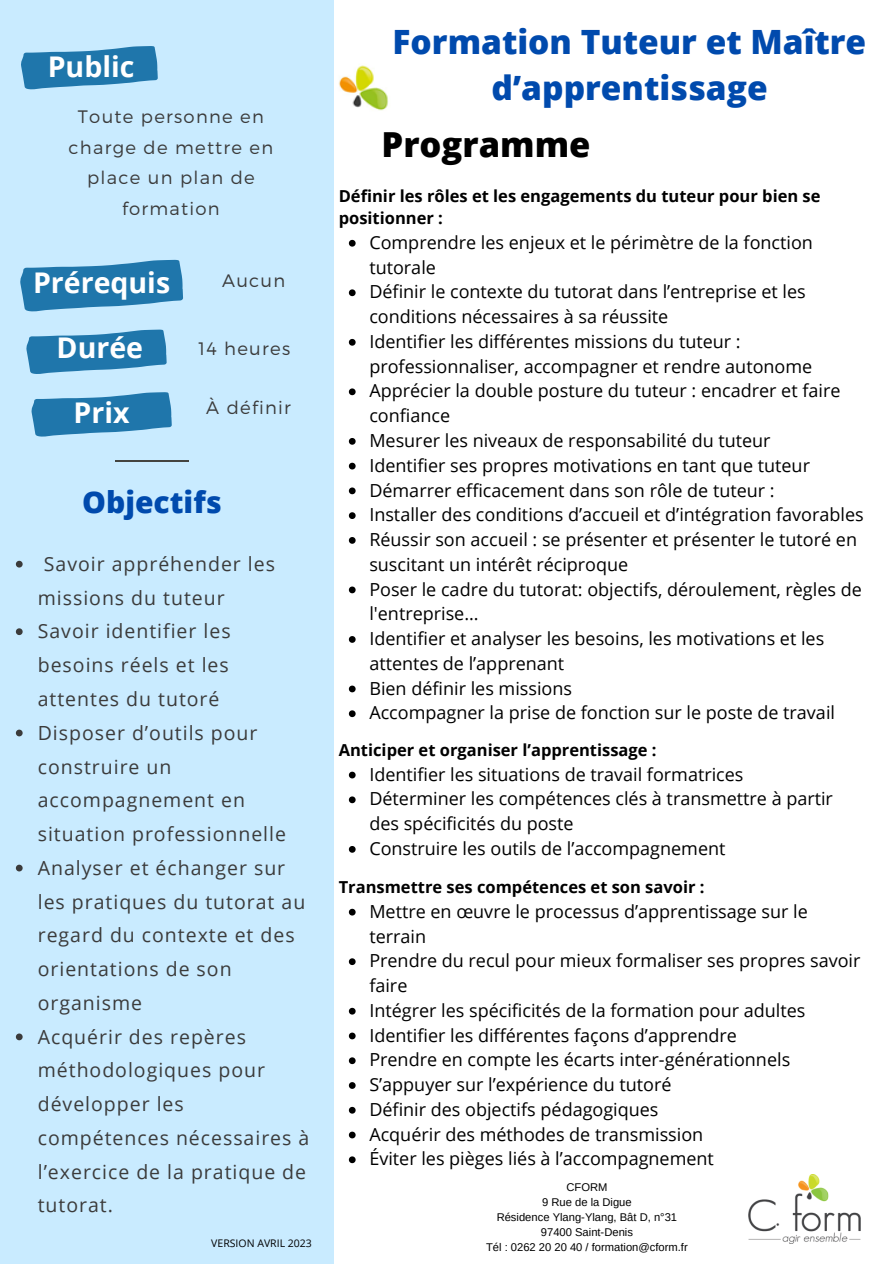
<style>
.page{position:relative;width:893px;height:1264px;background:#fff}
.page>*{position:absolute;margin:0;border:0;box-sizing:border-box;transform-origin:0 0}
.t1{font:800 34.5px "Open Sans";color:#000}
.t2{font:800 33.45px/46.2px "Open Sans";color:#004aad;text-align:center}
.t3{font:800 30px "Open Sans";color:#004aad}
.t4{font:700 28.5px "Open Sans";color:#fff}
.t5{font:19.5px/33.8px "Open Sans";letter-spacing:.05em;color:#3b3b3b}
.t6{font:18px/24.8px "Open Sans";color:#000}
.t7{font:300 18px/30.3px "Montserrat";letter-spacing:.07em;color:#3b3b3b;text-align:center}
.t8{font:700 16.5px/22.5px "Open Sans";color:#000}
.t9{font:11.25px "Arimo";color:#000}
.t10{font:10.5px "Open Sans";color:#000}
</style>
<div class="page">
<div style="left:0;top:0;width:333px;height:1263px;background:#c9ebff"></div>
<hr style="left:115px;top:460px;width:74px;height:2px;background:#444440">
<img style="left:748px;top:1174px;width:113px;height:69px">
<img style="left:338px;top:65px;width:50px;height:46px">
<svg style="left:21px;top:46px;width:137px;height:43px"></svg>
<svg style="left:26px;top:329px;width:141px;height:45px"></svg>
<svg style="left:20px;top:260px;width:163px;height:51px"></svg>
<svg style="left:31px;top:392px;width:141px;height:44px"></svg>
<svg style="left:16px;top:561px;width:7px;height:6px"></svg>
<svg style="left:16px;top:628px;width:7px;height:7px"></svg>
<svg style="left:16px;top:729px;width:7px;height:7px"></svg>
<svg style="left:16px;top:864px;width:7px;height:7px"></svg>
<svg style="left:16px;top:1033px;width:7px;height:7px"></svg>
<svg style="left:349px;top:240px;width:6px;height:7px"></svg>
<svg style="left:349px;top:289px;width:6px;height:7px"></svg>
<svg style="left:349px;top:339px;width:6px;height:7px"></svg>
<svg style="left:349px;top:388px;width:6px;height:7px"></svg>
<svg style="left:349px;top:438px;width:6px;height:7px"></svg>
<svg style="left:349px;top:463px;width:6px;height:6px"></svg>
<svg style="left:349px;top:487px;width:6px;height:7px"></svg>
<svg style="left:349px;top:512px;width:6px;height:7px"></svg>
<svg style="left:349px;top:537px;width:6px;height:7px"></svg>
<svg style="left:349px;top:586px;width:6px;height:7px"></svg>
<svg style="left:349px;top:636px;width:6px;height:7px"></svg>
<svg style="left:349px;top:685px;width:6px;height:7px"></svg>
<svg style="left:349px;top:710px;width:6px;height:7px"></svg>
<svg style="left:349px;top:771px;width:6px;height:7px"></svg>
<svg style="left:349px;top:796px;width:6px;height:7px"></svg>
<svg style="left:349px;top:846px;width:6px;height:6px"></svg>
<svg style="left:349px;top:908px;width:6px;height:7px"></svg>
<svg style="left:349px;top:958px;width:6px;height:7px"></svg>
<svg style="left:349px;top:1007px;width:6px;height:7px"></svg>
<svg style="left:349px;top:1032px;width:6px;height:7px"></svg>
<svg style="left:349px;top:1057px;width:6px;height:7px"></svg>
<svg style="left:349px;top:1082px;width:6px;height:6px"></svg>
<svg style="left:349px;top:1106px;width:6px;height:7px"></svg>
<svg style="left:349px;top:1131px;width:6px;height:7px"></svg>
<svg style="left:349px;top:1156px;width:6px;height:7px"></svg>
<p class="t4" style="left:48px;top:47px;width:88px">Public</p>
<p class="t7" style="left:69px;top:101px;width:206px">Toute personne en charge de mettre en place un plan de formation</p>
<p class="t4" style="left:33px;top:262px;width:139px">Prérequis</p>
<p class="t7" style="left:222px;top:264px;width:65px">Aucun</p>
<p class="t4" style="left:57px;top:328px;width:88px">Durée</p>
<p class="t7" style="left:198px;top:332px;width:93px">14 heures</p>
<p class="t4" style="left:74px;top:392px;width:57px">Prix</p>
<p class="t7" style="left:206px;top:391px;width:86px">À définir</p>
<p class="t3" style="left:82px;top:481px;width:141px">Objectifs</p>
<p class="t5" style="left:38px;top:546px;width:239px;text-indent:6px">Savoir appréhender les missions du tuteur</p>
<p class="t5" style="left:38px;top:614px;width:194px;text-align:justify">Savoir identifier les besoins réels et les attentes du tutoré</p>
<p class="t5" style="left:38px;top:715px;width:250px">Disposer d’outils pour construire un accompagnement en situation professionnelle</p>
<p class="t5" style="left:38px;top:850px;width:269px">Analyser et échanger sur les pratiques du tutorat au regard du contexte et des orientations de son organisme</p>
<p class="t5" style="left:38px;top:1019px;width:273px">Acquérir des repères méthodologiques pour développer les compétences nécessaires à l’exercice de la pratique de tutorat.</p>
<p class="t10" style="left:211px;top:1235px;width:102px">VERSION AVRIL 2023</p>
<p class="t2" style="left:392px;top:18px;width:475px">Formation Tuteur et Maître d’apprentissage</p>
<p class="t1" style="left:381px;top:120px;width:210px">Programme</p>
<p class="t8" style="left:339px;top:184px;width:483px">Définir les rôles et les engagements du tuteur pour bien se positionner :</p>
<p class="t6" style="left:369px;top:229px;width:445px">Comprendre les enjeux et le périmètre de la fonction tutorale</p>
<p class="t6" style="left:369px;top:279px;width:438px">Définir le contexte du tutorat dans l’entreprise et les conditions nécessaires à sa réussite</p>
<p class="t6" style="left:369px;top:328px;width:444px">Identifier les différentes missions du tuteur : professionnaliser, accompagner et rendre autonome</p>
<p class="t6" style="left:369px;top:378px;width:472px">Apprécier la double posture du tuteur : encadrer et faire confiance</p>
<p class="t6" style="left:369px;top:427px;width:403px">Mesurer les niveaux de responsabilité du tuteur</p>
<p class="t6" style="left:369px;top:452px;width:442px">Identifier ses propres motivations en tant que tuteur</p>
<p class="t6" style="left:369px;top:477px;width:407px">Démarrer efficacement dans son rôle de tuteur :</p>
<p class="t6" style="left:369px;top:502px;width:496px">Installer des conditions d’accueil et d’intégration favorables</p>
<p class="t6" style="left:369px;top:526px;width:489px">Réussir son accueil : se présenter et présenter le tutoré en suscitant un intérêt réciproque</p>
<p class="t6" style="left:369px;top:576px;width:494px">Poser le cadre du tutorat: objectifs, déroulement, règles de l'entreprise…</p>
<p class="t6" style="left:369px;top:625px;width:456px">Identifier et analyser les besoins, les motivations et les attentes de l’apprenant</p>
<p class="t6" style="left:369px;top:675px;width:204px">Bien définir les missions</p>
<p class="t6" style="left:369px;top:700px;width:467px">Accompagner la prise de fonction sur le poste de travail</p>
<p class="t8" style="left:339px;top:738px;width:319px">Anticiper et organiser l’apprentissage :</p>
<p class="t6" style="left:369px;top:761px;width:375px">Identifier les situations de travail formatrices</p>
<p class="t6" style="left:369px;top:786px;width:465px">Déterminer les compétences clés à transmettre à partir des spécificités du poste</p>
<p class="t6" style="left:369px;top:835px;width:358px">Construire les outils de l’accompagnement</p>
<p class="t8" style="left:339px;top:875px;width:367px">Transmettre ses compétences et son savoir :</p>
<p class="t6" style="left:369px;top:898px;width:440px">Mettre en œuvre le processus d’apprentissage sur le terrain</p>
<p class="t6" style="left:369px;top:947px;width:492px">Prendre du recul pour mieux formaliser ses propres savoir faire</p>
<p class="t6" style="left:369px;top:997px;width:437px">Intégrer les spécificités de la formation pour adultes</p>
<p class="t6" style="left:369px;top:1022px;width:369px">Identifier les différentes façons d’apprendre</p>
<p class="t6" style="left:369px;top:1046px;width:422px">Prendre en compte les écarts inter-générationnels</p>
<p class="t6" style="left:369px;top:1071px;width:304px">S’appuyer sur l’expérience du tutoré</p>
<p class="t6" style="left:369px;top:1096px;width:291px">Définir des objectifs pédagogiques</p>
<p class="t6" style="left:369px;top:1121px;width:335px">Acquérir des méthodes de transmission</p>
<p class="t6" style="left:369px;top:1145px;width:346px">Éviter les pièges liés à l’accompagnement</p>
<p class="t9" style="left:566px;top:1180px;width:43px">CFORM</p>
<p class="t9" style="left:542px;top:1195px;width:91px">9 Rue de la Digue</p>
<p class="t9" style="left:496px;top:1210px;width:182px">Résidence Ylang-Ylang, Bât D, n°31</p>
<p class="t9" style="left:541px;top:1225px;width:94px">97400 Saint-Denis</p>
<p class="t9" style="left:486px;top:1240px;width:203px">Tél : 0262 20 20 40 / formation@cform.fr</p>
</div>
